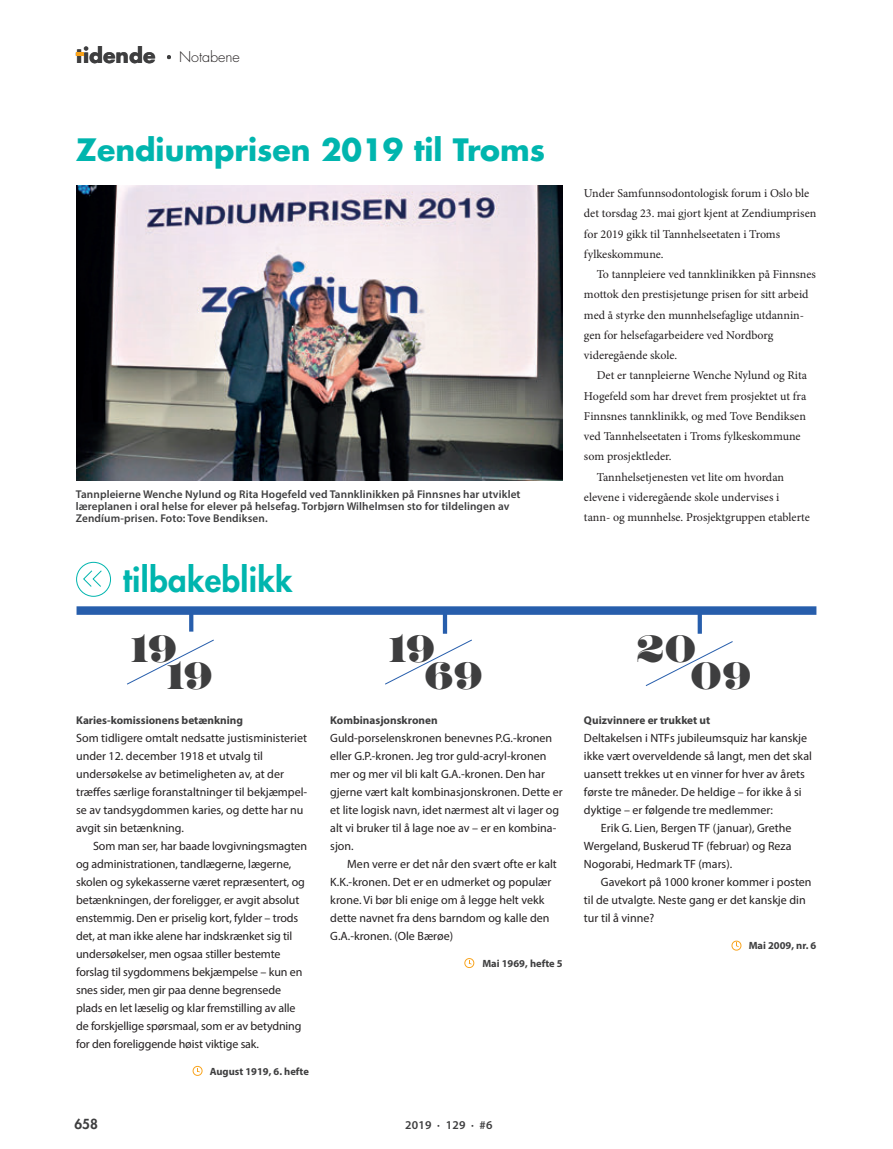
<style>
.page{position:relative;width:893px;height:1149px;background:#fff}
.page>*{position:absolute;margin:0;border:0;box-sizing:border-box;transform-origin:0 0}
.t1{font:34.65px/27px "Sahara Bodoni W01";color:#3e3e3f}
.t2{font:34.5px/27px "Sahara Bodoni W01";letter-spacing:.015em;color:#3e3e3f}
.t3{font:800 33px "Futura Std";letter-spacing:.01em;color:#00b5ae}
.t4{font:700 30px "Futura Std";color:#00b5ae}
.t5{font:700 20.4px "Futura Std";color:#3e3e3f}
.t6{font:300 14.4px "Futura Std";color:#231f20}
.t7{font:800 13.5px "Futura Std";color:#3e3e3f}
.t8{font:12px/18px "Myriad Pro";color:#231f20}
.t9{font:12px/20.2px "Minion Pro";color:#231f20}
.t10{font:600 12px "Myriad Pro";letter-spacing:.02em;color:#3e3e3f}
.t11{font:600 11.25px/12px "Myriad Pro";letter-spacing:.01em;color:#3e3e3f}
.t12{font:700 11.25px "Myriad Pro";color:#3e3e3f}
.t13{font:700 10.5px "Myriad Pro";color:#3e3e3f}
</style>
<div class="page">
<svg style="left:167px;top:55px;width:4px;height:4px"></svg>
<svg style="left:76px;top:53px;width:7px;height:3px"></svg>
<svg style="left:464px;top:958px;width:10px;height:9px"></svg>
<svg style="left:193px;top:1065px;width:10px;height:10px"></svg>
<svg style="left:731px;top:940px;width:10px;height:10px"></svg>
<svg style="left:698px;top:614px;width:4px;height:19px"></svg>
<hr style="left:443px;top:610px;width:4px;height:23px;background:#275eac">
<svg style="left:189px;top:614px;width:4px;height:17px"></svg>
<svg style="left:127px;top:639px;width:87px;height:45px"></svg>
<svg style="left:385px;top:639px;width:87px;height:45px"></svg>
<svg style="left:645px;top:641px;width:88px;height:45px"></svg>
<div style="left:76px;top:562px;width:35px;height:34px;border:1px solid #00b5ae;border-radius:50%"></div>
<svg style="left:83px;top:570px;width:19px;height:17px"></svg>
<div style="left:77px;top:606px;width:739px;height:8px;background:#275eac"></div>
<img style="left:77px;top:185px;width:486px;height:295px">
<h3 class="t5" style="left:76px;top:42px;width:81px">tidende</h3>
<p class="t6" style="left:179px;top:48px;width:62px">Notabene</p>
<h3 class="t4" style="left:76px;top:130px;width:471px">Zendiumprisen 2019 til Troms</h3>
<p class="t11" style="left:76px;top:487px;width:446px">Tannpleierne Wenche Nylund og Rita Hogefeld ved Tannklinikken på Finnsnes har utviklet læreplanen i oral helse for elever på helsefag. Torbjørn Wilhelmsen sto for tildelingen av<br>Zendíum-prisen. Foto: Tove Bendiksen.</p>
<h3 class="t3" style="left:123px;top:558px;width:171px">tilbakeblikk</h3>
<p class="t9" style="left:584px;top:183px;width:234px">Under Samfunnsodontologisk forum i Oslo ble det torsdag 23. mai gjort kjent at Zendiumprisen for 2019 gikk til Tannhelseetaten i Troms fylkeskommune.</p>
<p class="t9" style="left:584px;top:264px;width:233px;text-indent:13px">To tannpleiere ved tannklinikken på Finnsnes mottok den prestisjetunge prisen for sitt arbeid med å styrke den munnhelsefaglige utdannin&shy;gen for helsefagarbeidere ved Nordborg videregående skole.</p>
<p class="t9" style="left:597px;top:365px;width:212px">Det er tannpleierne Wenche Nylund og Rita</p>
<p class="t9" style="left:584px;top:385px;width:224px">Hogefeld som har drevet frem prosjektet ut fra</p>
<p class="t9" style="left:584px;top:406px;width:223px">Finnsnes tannklinikk, og med Tove Bendiksen</p>
<p class="t9" style="left:584px;top:426px;width:218px">ved Tannhelseetaten i Troms fylkeskommune</p>
<p class="t9" style="left:584px;top:446px;width:89px">som prosjektleder.</p>
<p class="t9" style="left:597px;top:466px;width:189px">Tannhelsetjenesten vet lite om hvordan</p>
<p class="t9" style="left:584px;top:487px;width:197px">elevene i videregående skole undervises i</p>
<p class="t9" style="left:584px;top:507px;width:227px">tann- og munnhelse. Prosjektgruppen etablerte</p>
<h2 class="t2" style="left:167px;top:635px;width:47px;text-indent:-36px">19<br>19</h2>
<h1 class="t1" style="left:425px;top:635px;width:59px;text-indent:-36px">19<br>69</h1>
<h2 class="t2" style="left:691px;top:635px;width:62px;text-indent:-54px">20<br>09</h2>
<p class="t12" style="left:76px;top:712px;width:168px">Karies-komissionens betænkning</p>
<p class="t8" style="left:76px;top:728px;width:233px">Som tidligere omtalt nedsatte justisministeriet under 12. december 1918 et utvalg til undersøkelse av betimeligheten av, at der træffes særlige foranstaltninger til bekjæmpel&shy;se av tandsygdommen karies, og dette har nu avgit sin betænkning.</p>
<p class="t8" style="left:76px;top:836px;width:233px;text-indent:17px">Som man ser, har baade lovgivningsmagten og administrationen, tandlægerne, lægerne, skolen og sykekasserne været repræsentert, og betænkningen, der foreligger, er avgit absolut enstemmig. Den er priselig kort, fylder – trods det, at man ikke alene har indskrænket sig til undersøkelser, men ogsaa stiller bestemte forslag til sygdommens bekjæmpelse – kun en snes sider, men gir paa denne begrensede plads en let læselig og klar fremstilling av alle de forskjellige spørsmaal, som er av betydning for den foreliggende høist viktige sak.</p>
<p class="t13" style="left:210px;top:1064px;width:101px">August 1919, 6. hefte</p>
<p class="t12" style="left:330px;top:712px;width:109px">Kombinasjonskronen</p>
<p class="t8" style="left:330px;top:728px;width:234px">Guld-porselenskronen benevnes P.G.-kronen eller G.P.-kronen. Jeg tror guld-acryl-kronen mer og mer vil bli kalt G.A.-kronen. Den har gjerne vært kalt kombinasjonskronen. Dette er et lite logisk navn, idet nærmest alt vi lager og alt vi bruker til å lage noe av – er en kombina&shy;sjon.</p>
<p class="t8" style="left:330px;top:854px;width:228px;text-indent:17px">Men verre er det når den svært ofte er kalt K.K.-kronen. Det er en udmerket og populær krone. Vi bør bli enige om å legge helt vekk dette navnet fra dens barndom og kalle den G.A.-kronen. (Ole Bærøe)</p>
<p class="t13" style="left:482px;top:956px;width:82px">Mai 1969, hefte 5</p>
<p class="t7" style="left:74px;top:1115px;width:25px">658</p>
<p class="t10" style="left:405px;top:1117px;width:89px">2019 · 129 · #6</p>
<p class="t12" style="left:584px;top:712px;width:128px">Quizvinnere er trukket ut</p>
<p class="t8" style="left:584px;top:728px;width:225px">Deltakelsen i NTFs jubileumsquiz har kanskje</p>
<p class="t8" style="left:584px;top:746px;width:229px">ikke vært overveldende så langt, men det skal</p>
<p class="t8" style="left:584px;top:764px;width:222px">uansett trekkes ut en vinner for hver av årets</p>
<p class="t8" style="left:584px;top:782px;width:219px">første tre måneder. De heldige – for ikke å si</p>
<p class="t8" style="left:584px;top:800px;width:191px">dyktige – er følgende tre medlemmer:</p>
<p class="t8" style="left:601px;top:818px;width:192px">Erik G. Lien, Bergen TF (januar), Grethe</p>
<p class="t8" style="left:584px;top:836px;width:209px">Wergeland, Buskerud TF (februar) og Reza</p>
<p class="t8" style="left:584px;top:854px;width:150px">Nogorabi, Hedmark TF (mars).</p>
<p class="t8" style="left:601px;top:872px;width:212px">Gavekort på 1000 kroner kommer i posten</p>
<p class="t8" style="left:584px;top:890px;width:223px">til de utvalgte. Neste gang er det kanskje din</p>
<p class="t8" style="left:584px;top:908px;width:72px">tur til å vinne?</p>
<p class="t13" style="left:749px;top:938px;width:69px">Mai 2009, nr. 6</p>
</div>
